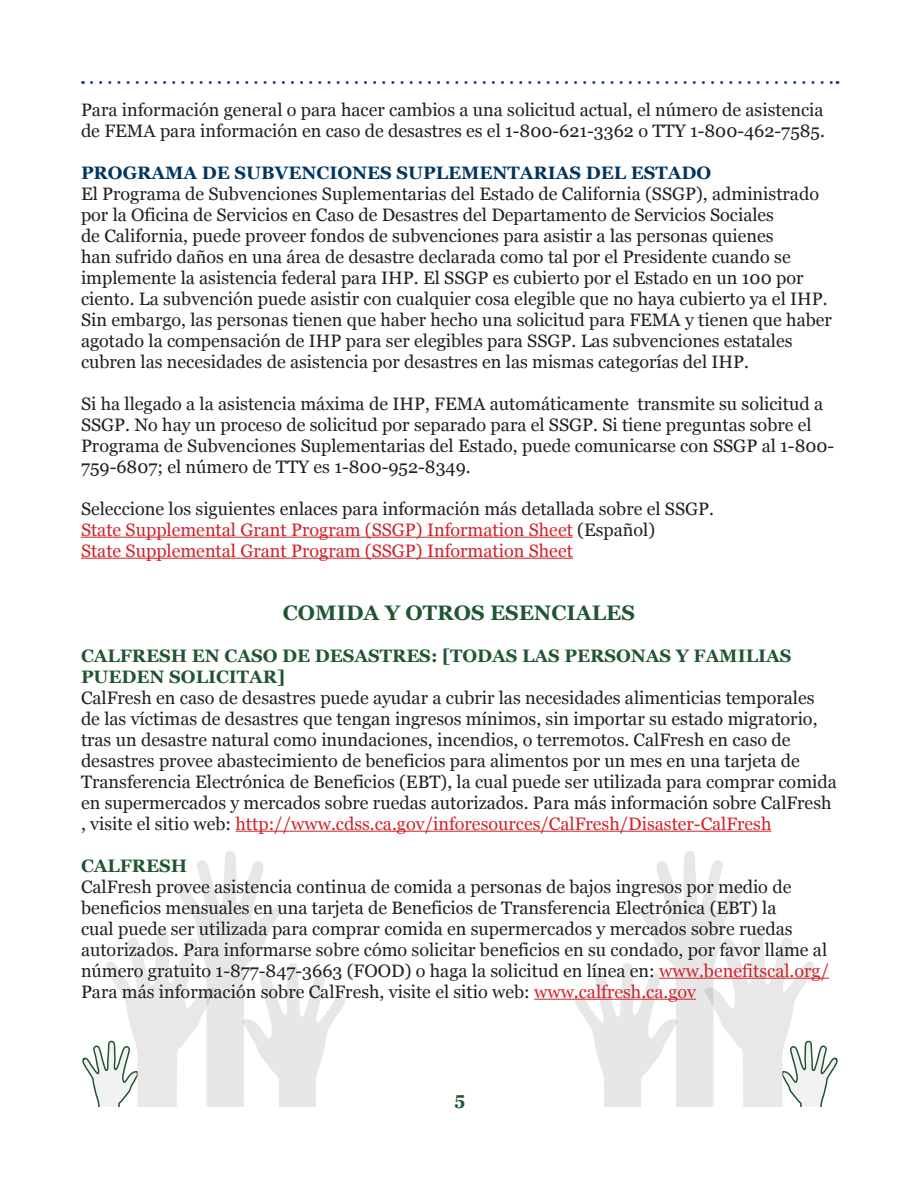
<style>
.page{position:relative;width:918px;height:1188px;background:#fff}
.page>*{position:absolute;margin:0;border:0;box-sizing:border-box;transform-origin:0 0}
.t1{font:700 21px "Georgia";color:#205532}
.t2{font:18px/21px "Georgia";color:#231f20}
.t3{font:18px "Georgia";color:#d1232a}
.t4{font:700 18px/21px "Georgia";color:#205532}
.t5{font:700 18px "Georgia";color:#003560}
.s1{color:#231f20}
.s2{color:#d1232a}
</style>
<div class="page">
<svg style="left:82px;top:851px;width:263px;height:256px"></svg>
<svg style="left:570px;top:851px;width:268px;height:256px"></svg>
<hr style="left:81px;top:537px;width:492px;height:1px;background:#d1232a">
<hr style="left:81px;top:558px;width:492px;height:1px;background:#d1232a">
<hr style="left:236px;top:831px;width:536px;height:1px;background:#d1232a">
<hr style="left:659px;top:978px;width:170px;height:1px;background:#d1232a">
<hr style="left:534px;top:999px;width:162px;height:1px;background:#d1232a">
<svg style="left:91px;top:81px;width:747px;height:3px"></svg>
<p class="t2" style="left:81px;top:99px;width:745px">Para información general o para hacer cambios a una solicitud actual, el número de asistencia de FEMA para información en caso de desastres es el 1-800-621-3362 o TTY 1-800-462-7585.</p>
<p class="t5" style="left:81px;top:161px;width:632px">PROGRAMA DE SUBVENCIONES SUPLEMENTARIAS DEL ESTADO</p>
<p class="t2" style="left:81px;top:183px;width:752px">El Programa de Subvenciones Suplementarias del Estado de California (SSGP), administrado por la Oficina de Servicios en Caso de Desastres del Departamento de Servicios Sociales<br>de California, puede proveer fondos de subvenciones para asistir a las personas quienes<br>han sufrido daños en una área de desastre declarada como tal por el Presidente cuando se implemente la asistencia federal para IHP. El SSGP es cubierto por el Estado en un 100 por ciento. La subvención puede asistir con cualquier cosa elegible que no haya cubierto ya el IHP.<br>Sin embargo, las personas tienen que haber hecho una solicitud para FEMA y tienen que haber agotado la compensación de IHP para ser elegibles para SSGP. Las subvenciones estatales cubren las necesidades de asistencia por desastres en las mismas categorías del IHP.</p>
<p class="t2" style="left:81px;top:393px;width:755px">Si ha llegado a la asistencia máxima de IHP, FEMA automáticamente transmite su solicitud a SSGP. No hay un proceso de solicitud por separado para el SSGP. Si tiene preguntas sobre el Programa de Subvenciones Suplementarias del Estado, puede comunicarse con SSGP al 1-800- 759-6807; el número de TTY es 1-800-952-8349.</p>
<p class="t2" style="left:81px;top:498px;width:635px">Seleccione los siguientes enlaces para información más detallada sobre el SSGP.</p>
<p class="t3" style="left:81px;top:519px;width:576px">State Supplemental Grant Program (SSGP) Information Sheet <span class="s1">(Español)</span></p>
<p class="t3" style="left:81px;top:540px;width:493px">State Supplemental Grant Program (SSGP) Information Sheet</p>
<p class="t1" style="left:283px;top:599px;width:354px">COMIDA Y OTROS ESENCIALES</p>
<p class="t4" style="left:81px;top:645px;width:712px">CALFRESH EN CASO DE DESASTRES: [TODAS LAS PERSONAS Y FAMILIAS<br>PUEDEN SOLICITAR]</p>
<p class="t2" style="left:81px;top:687px;width:757px">CalFresh en caso de desastres puede ayudar a cubrir las necesidades alimenticias temporales de las víctimas de desastres que tengan ingresos mínimos, sin importar su estado migratorio, tras un desastre natural como inundaciones, incendios, o terremotos. CalFresh en caso de desastres provee abastecimiento de beneficios para alimentos por un mes en una tarjeta de Transferencia Electrónica de Beneficios (EBT), la cual puede ser utilizada para comprar comida en supermercados y mercados sobre ruedas autorizados. Para más información sobre CalFresh , visite el sitio web: <span class="s2">http://www.cdss.ca.gov/inforesources/CalFresh/Disaster-CalFresh</span></p>
<p class="t4" style="left:81px;top:855px;width:108px">CALFRESH</p>
<p class="t2" style="left:81px;top:876px;width:750px">CalFresh provee asistencia continua de comida a personas de bajos ingresos por medio de beneficios mensuales en una tarjeta de Beneficios de Transferencia Electrónica (EBT) la<br>cual puede ser utilizada para comprar comida en supermercados y mercados sobre ruedas autorizados. Para informarse sobre cómo solicitar beneficios en su condado, por favor llame al número gratuito 1-877-847-3663 (FOOD) o haga la solicitud en línea en: <span class="s2">www.benefitscal.org/ </span>Para más información sobre CalFresh, visite el sitio web: <span class="s2">www.calfresh.ca.gov</span></p>
<p class="t4" style="left:454px;top:1088px;width:12px">5</p>
</div>
